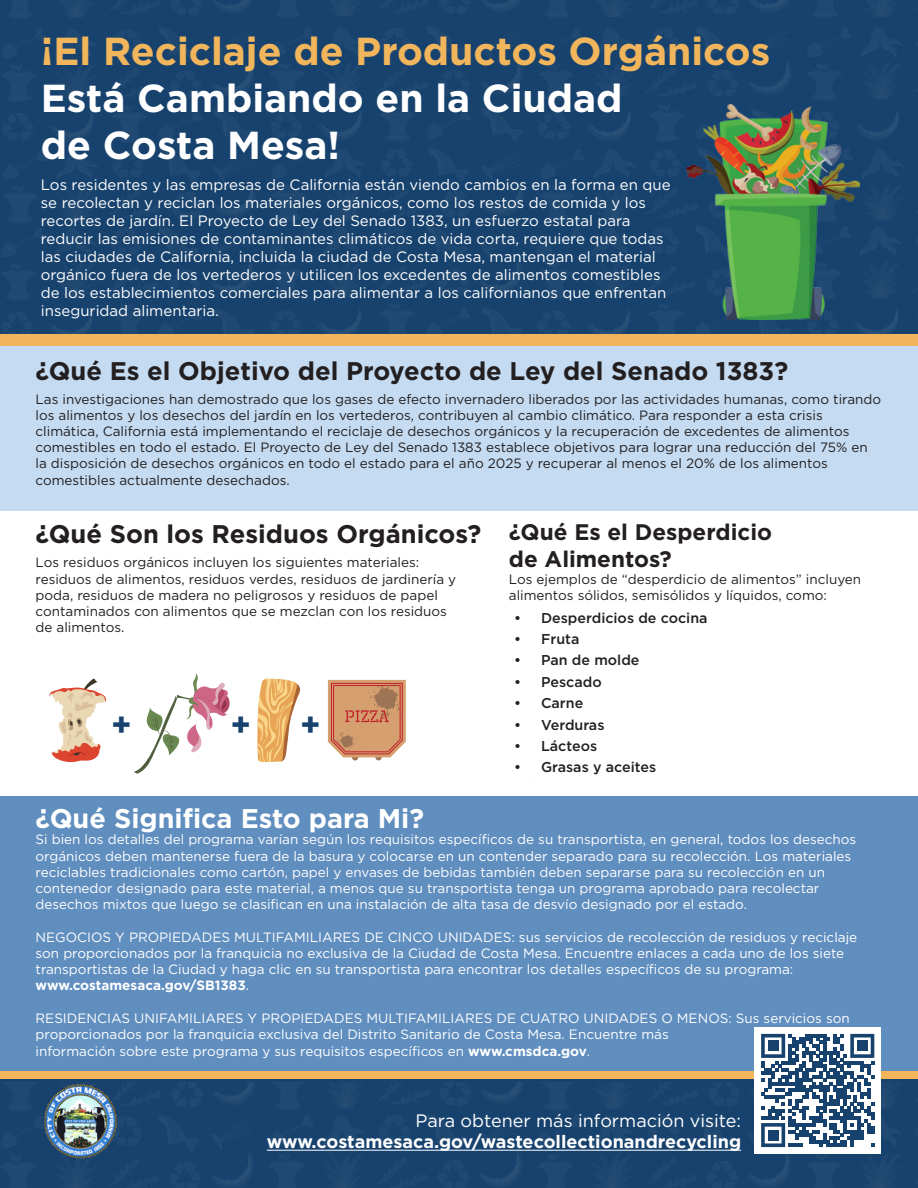
<style>
.page{position:relative;width:918px;height:1188px;background:#fff}
.page>*{position:absolute;margin:0;border:0;box-sizing:border-box;transform-origin:0 0}
.t1{font:700 39px/46.8px "Gotham";color:#fff}
.t2{font:700 32.4px "Gotham";color:#17426e}
.t3{font:700 27px "Gotham";color:#fff}
.t4{font:700 25.5px "Gotham";color:#231f20}
.t5{font:700 22.5px/27px "Gotham";color:#231f20}
.t6{font:700 18px/21.6px "Gotham";color:#fff;text-align:right}
.t7{font:15px/18px "Gotham";color:#fff}
.t8{font:500 14.25px/21.3px "Gotham";color:#231f20}
.t9{font:13.5px/16.2px "Gotham";color:#fff}
.t10{font:13.5px/16.2px "Gotham";color:#231f20}
.s1{color:#f1b55c}
.s2{font-weight:700}
.s3{font-weight:400}
</style>
<div class="page">
<div style="left:0;top:346px;width:918px;height:164px;background:#c4dbf1"></div>
<div style="left:0;top:796px;width:918px;height:309px;background:#608ebf"></div>
<div style="left:0;top:1071px;width:918px;height:12px;background:#f1b55c"></div>
<div style="left:0;top:1080px;width:918px;height:108px;background:#17426e"></div>
<div style="left:0;top:0;width:918px;height:334px;background:#17426e"></div>
<hr style="left:267px;top:1150px;width:474px;height:1px;background:#fff">
<svg style="left:328px;top:680px;width:77px;height:81px;background:#d19470"></svg>
<svg style="left:134px;top:673px;width:96px;height:101px"></svg>
<svg style="left:49px;top:678px;width:57px;height:85px"></svg>
<svg style="left:257px;top:679px;width:43px;height:83px"></svg>
<img style="left:686px;top:105px;width:174px;height:214px">
<img style="left:42px;top:1083px;width:76px;height:75px">
<div style="left:0;top:334px;width:918px;height:12px;background:#f1b55c"></div>
<div style="left:754px;top:1027px;width:127px;height:127px;background:#fff"></div>
<svg style="left:761px;top:1034px;width:113px;height:113px"></svg>
<div style="left:768px;top:1041px;width:10px;height:10px;background:#17426e"></div>
<div style="left:857px;top:1041px;width:10px;height:10px;background:#17426e"></div>
<div style="left:768px;top:1130px;width:10px;height:10px;background:#17426e"></div>
<h1 class="t1" style="left:41px;top:27px;width:731px"><span class="s1">¡El Reciclaje de Productos Orgánicos<br></span>Está Cambiando en la Ciudad<br>de Costa Mesa!</h1>
<p class="t7" style="left:41px;top:175px;width:631px">Los residentes y las empresas de California están viendo cambios en la forma en que se recolectan y reciclan los materiales orgánicos, como los restos de comida y los recortes de jardín. El Proyecto de Ley del Senado 1383, un esfuerzo estatal para reducir las emisiones de contaminantes climáticos de vida corta, requiere que todas las ciudades de California, incluida la ciudad de Costa Mesa, mantengan el material orgánico fuera de los vertederos y utilicen los excedentes de alimentos comestibles de los establecimientos comerciales para alimentar a los californianos que enfrentan inseguridad alimentaria.</p>
<h2 class="t4" style="left:36px;top:354px;width:754px">¿Qué Es el Objetivo del Proyecto de Ley del Senado 1383?</h2>
<p class="t10" style="left:36px;top:390px;width:847px">Las investigaciones han demostrado que los gases de efecto invernadero liberados por las actividades humanas, como tirando los alimentos y los desechos del jardín en los vertederos, contribuyen al cambio climático. Para responder a esta crisis climática, California está implementando el reciclaje de desechos orgánicos y la recuperación de excedentes de alimentos comestibles en todo el estado. El Proyecto de Ley del Senado 1383 establece objetivos para lograr una reducción del 75% en la disposición de desechos orgánicos en todo el estado para el año 2025 y recuperar al menos el 20% de los alimentos comestibles actualmente desechados.</p>
<h2 class="t4" style="left:36px;top:517px;width:447px">¿Qué Son los Residuos Orgánicos?</h2>
<p class="t10" style="left:36px;top:554px;width:422px">Los residuos orgánicos incluyen los siguientes materiales: residuos de alimentos, residuos verdes, residuos de jardinería y poda, residuos de madera no peligrosos y residuos de papel contaminados con alimentos que se mezclan con los residuos de alimentos.</p>
<h2 class="t5" style="left:509px;top:519px;width:265px">¿Qué Es el Desperdicio de Alimentos?</h2>
<p class="t10" style="left:509px;top:570px;width:354px">Los ejemplos de “desperdicio de alimentos” incluyen alimentos sólidos, semisólidos y líquidos, como:</p>
<p class="t8" style="left:541px;top:607px;width:168px;text-indent:-27px">• Desperdicios de cocina<br>Fruta<br>Pan de molde<br>Pescado<br>Carne<br>Verduras<br>Lácteos<br>Grasas y aceites</p>
<p class="t8" style="left:514px;top:628px;width:8px;text-align:justify">• • • • • • •</p>
<p class="t2" style="left:111px;top:703px;width:22px">+</p>
<p class="t2" style="left:231px;top:703px;width:22px">+</p>
<p class="t2" style="left:300px;top:703px;width:22px">+</p>
<h2 class="t3" style="left:36px;top:801px;width:390px">¿Qué Significa Esto para Mi?</h2>
<p class="t9" style="left:36px;top:831px;width:822px">Si bien los detalles del programa varían según los requisitos específicos de su transportista, en general, todos los desechos orgánicos deben mantenerse fuera de la basura y colocarse en un contender separado para su recolección. Los materiales reciclables tradicionales como cartón, papel y envases de bebidas también deben separarse para su recolección en un contenedor designado para este material, a menos que su transportista tenga un programa aprobado para recolectar desechos mixtos que luego se clasifican en una instalación de alta tasa de desvío designado por el estado.</p>
<p class="t9" style="left:36px;top:928px;width:823px">NEGOCIOS Y PROPIEDADES MULTIFAMILIARES DE CINCO UNIDADES: sus servicios de recolección de residuos y reciclaje son proporcionados por la franquicia no exclusiva de la Ciudad de Costa Mesa. Encuentre enlaces a cada uno de los siete transportistas de la Ciudad y haga clic en su transportista para encontrar los detalles específicos de su programa: <span class="s2">www.costamesaca.gov/SB1383</span>.</p>
<p class="t9" style="left:36px;top:1009px;width:816px;line-height:16.6px">RESIDENCIAS UNIFAMILIARES Y PROPIEDADES MULTIFAMILIARES DE CUATRO UNIDADES O MENOS: Sus servicios son proporcionados por la franquicia exclusiva del Distrito Sanitario de Costa Mesa. Encuentre más<br>información sobre este programa y sus requisitos específicos en <span class="s2">www.cmsdca.gov</span>.</p>
<p class="t6" style="left:267px;top:1110px;width:476px"><span class="s3">Para obtener más información visite: </span>www.costamesaca.gov/wastecollectionandrecycling</p>
</div>
